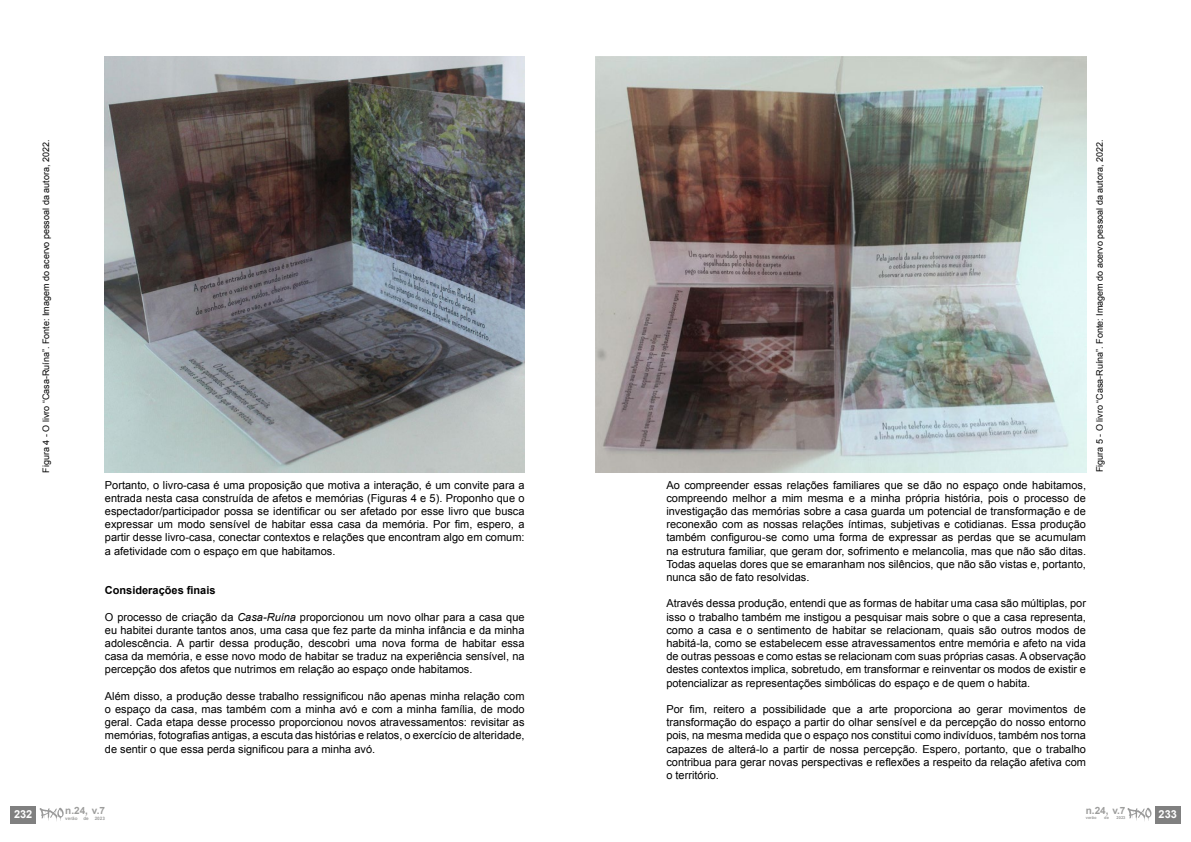
<style>
.page{position:relative;width:1191px;height:842px;background:#fff}
.page>*{position:absolute;margin:0;border:0;box-sizing:border-box;transform-origin:0 0}
.t1{font:11px/13.2px "Arial";color:#000;text-align:justify}
.t2{font:700 11px "Arial";color:#000}
.t3{font:700 11px "Arial";color:#fff}
.t4{font:700 10px "Arial";color:#9d9d9c}
.t5{font:9px "Arial";color:#000}
.t6{font:700 4.6px "Arial";color:#9d9d9c}
.t7{font:700 4px "Arial";color:#9d9d9c}
.s1{font-style:italic}
</style>
<div class="page">
<img style="left:105px;top:57px;width:419px;height:415px">
<img style="left:595px;top:57px;width:491px;height:415px">
<div style="left:11px;top:806px;width:25px;height:17px;background:#808080"></div>
<svg style="left:40px;top:808px;width:24px;height:13px"></svg>
<div style="left:1155px;top:806px;width:25px;height:17px;background:#808080"></div>
<svg style="left:1127px;top:808px;width:24px;height:13px"></svg>
<p class="t5" style="left:40px;top:473px;width:334px;rotate:-90deg">Figura 4 - O livro “Casa-Ruína”. Fonte: Imagem do acervo pessoal da autora, 2022.</p>
<p class="t5" style="left:1093px;top:472px;width:334px;rotate:-90deg">Figura 5 - O livro “Casa-Ruína”. Fonte: Imagem do acervo pessoal da autora, 2022.</p>
<p class="t1" style="left:105px;top:478px;width:421px">Portanto, o livro-casa é uma proposição que motiva a interação, é um convite para a entrada nesta casa construída de afetos e memórias (Figuras 4 e 5). Proponho que o espectador/participador possa se identificar ou ser afetado por esse livro que busca expressar um modo sensível de habitar essa casa da memória. Por fim, espero, a partir desse livro-casa, conectar contextos e relações que encontram algo em comum: a afetividade com o espaço em que habitamos.</p>
<p class="t2" style="left:105px;top:583px;width:112px">Considerações finais</p>
<p class="t1" style="left:105px;top:610px;width:421px">O processo de criação da <span class="s1">Casa-Ruína</span> proporcionou um novo olhar para a casa que eu habitei durante tantos anos, uma casa que fez parte da minha infância e da minha adolescência. A partir dessa produção, descobri uma nova forma de habitar essa casa da memória, e esse novo modo de habitar se traduz na experiência sensível, na percepção dos afetos que nutrimos em relação ao espaço onde habitamos.</p>
<p class="t1" style="left:105px;top:689px;width:421px">Além disso, a produção desse trabalho ressignificou não apenas minha relação com o espaço da casa, mas também com a minha avó e com a minha família, de modo geral. Cada etapa desse processo proporcionou novos atravessamentos: revisitar as memórias, fotografias antigas, a escuta das histórias e relatos, o exercício de alteridade, de sentir o que essa perda significou para a minha avó.</p>
<p class="t3" style="left:14px;top:807px;width:20px">232</p>
<p class="t4" style="left:65px;top:804px;width:41px">n.24, v.7</p>
<p class="t6" style="left:65px;top:815px;width:14px">verão</p>
<p class="t6" style="left:83px;top:815px;width:7px">de</p>
<p class="t6" style="left:95px;top:815px;width:12px">2023</p>
<p class="t1" style="left:666px;top:478px;width:421px">Ao compreender essas relações familiares que se dão no espaço onde habitamos, compreendo melhor a mim mesma e a minha própria história, pois o processo de investigação das memórias sobre a casa guarda um potencial de transformação e de reconexão com as nossas relações íntimas, subjetivas e cotidianas. Essa produção também configurou-se como uma forma de expressar as perdas que se acumulam na estrutura familiar, que geram dor, sofrimento e melancolia, mas que não são ditas.<br>Todas aquelas dores que se emaranham nos silêncios, que não são vistas e, portanto, nunca são de fato resolvidas.</p>
<p class="t1" style="left:666px;top:597px;width:421px">Através dessa produção, entendi que as formas de habitar uma casa são múltiplas, por isso o trabalho também me instigou a pesquisar mais sobre o que a casa representa, como a casa e o sentimento de habitar se relacionam, quais são outros modos de habitá-la, como se estabelecem esse atravessamentos entre memória e afeto na vida de outras pessoas e como estas se relacionam com suas próprias casas. A observação destes contextos implica, sobretudo, em transformar e reinventar os modos de existir e potencializar as representações simbólicas do espaço e de quem o habita.</p>
<p class="t1" style="left:666px;top:703px;width:421px">Por fim, reitero a possibilidade que a arte proporciona ao gerar movimentos de transformação do espaço a partir do olhar sensível e da percepção do nosso entorno pois, na mesma medida que o espaço nos constitui como indivíduos, também nos torna capazes de alterá-lo a partir de nossa percepção. Espero, portanto, que o trabalho contribua para gerar novas perspectivas e reflexões a respeito da relação afetiva com o território.</p>
<p class="t4" style="left:1085px;top:804px;width:41px">n.24, v.7</p>
<p class="t7" style="left:1085px;top:815px;width:12px">verão</p>
<p class="t7" style="left:1104px;top:815px;width:6px">de</p>
<p class="t7" style="left:1116px;top:815px;width:10px">2023</p>
<p class="t3" style="left:1158px;top:807px;width:20px">233</p>
</div>
